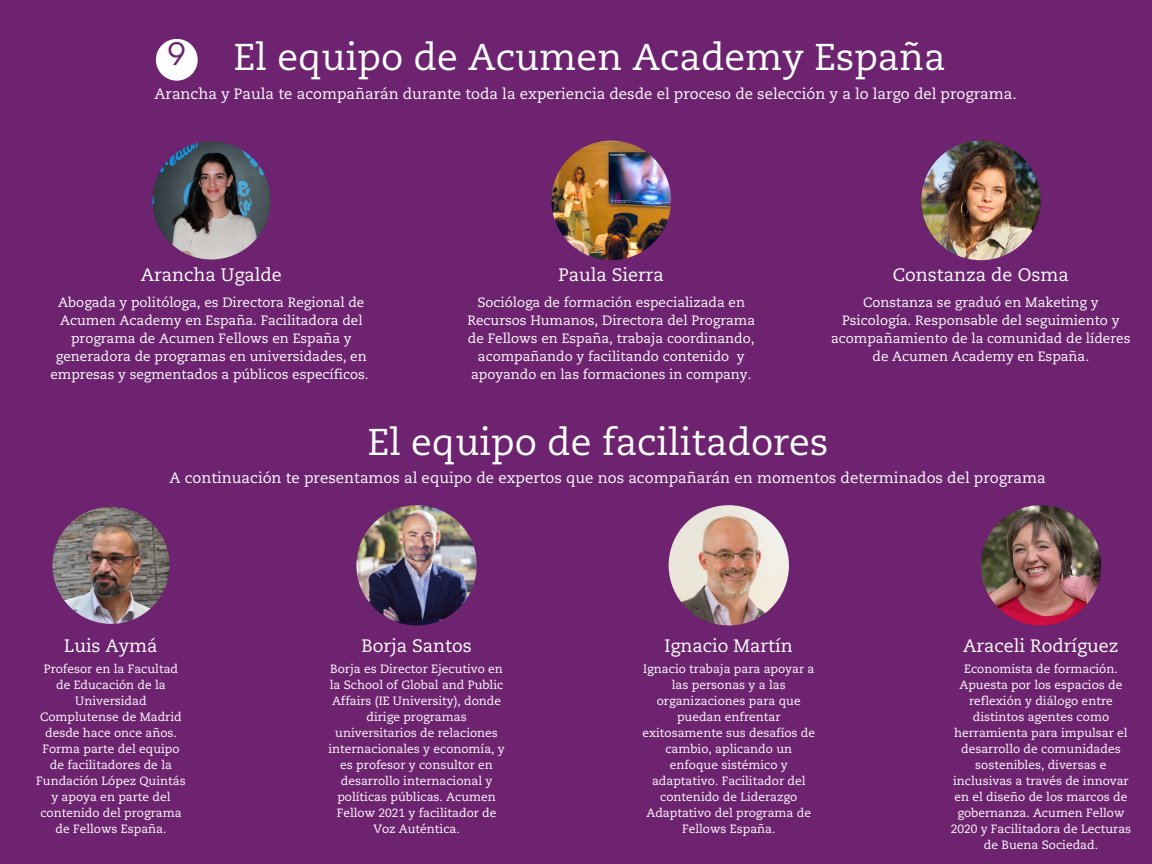
<style>
.page{position:relative;width:1152px;height:864px;background:#6d236f}
.page>*{position:absolute;margin:0;border:0;box-sizing:border-box;transform-origin:0 0}
.t1{font:37.35px "Caecilia LT Std";color:#fff}
.t2{font:30.6px "ITC Avant Garde Std";color:#6d236f}
.t3{font:18px "Caecilia LT Std";color:#fff}
.t4{font:15px "Caecilia LT Std";color:#fff}
.t5{font:13.5px/18px "Caecilia LT Std";color:#fff;text-align:center}
.t6{font:12px/16px "Caecilia LT Std";color:#fff;text-align:center}
</style>
<div class="page">
<div style="left:156px;top:39px;width:42px;height:42px;background:#fff;border-radius:50%"></div>
<img style="left:152px;top:141px;width:118px;height:119px;border-radius:50%">
<img style="left:551px;top:141px;width:120px;height:119px;border-radius:50%">
<img style="left:669px;top:505px;width:120px;height:120px;border-radius:50%">
<img style="left:52px;top:507px;width:118px;height:117px;border-radius:50%">
<img style="left:981px;top:505px;width:120px;height:120px;border-radius:50%">
<img style="left:356px;top:505px;width:121px;height:120px;border-radius:50%">
<img style="left:921px;top:141px;width:120px;height:119px;border-radius:50%">
<p class="t2" style="left:168px;top:43px;width:19px">9</p>
<p class="t1" style="left:234px;top:41px;width:713px">El equipo de Acumen Academy España</p>
<p class="t4" style="left:155px;top:87px;width:863px">Arancha y Paula te acompañarán durante toda la experiencia desde el proceso de selección y a lo largo del programa.</p>
<p class="t3" style="left:141px;top:267px;width:143px">Arancha Ugalde</p>
<p class="t3" style="left:559px;top:267px;width:107px">Paula Sierra</p>
<p class="t5" style="left:467px;top:295px;width:289px">Socióloga de formación especializada en Recursos Humanos, Directora del Programa de Fellows en España, trabaja coordinando, acompañando y facilitando contenido y apoyando en las formaciones in company.</p>
<p class="t5" style="left:50px;top:295px;width:320px">Abogada y politóloga, es Directora Regional de Acumen Academy en España. Facilitadora del programa de Acumen Fellows en España y generadora de programas en universidades, en empresas y segmentados a públicos específicos.</p>
<p class="t3" style="left:893px;top:267px;width:177px">Constanza de Osma</p>
<p class="t5" style="left:831px;top:295px;width:301px">Constanza se graduó en Maketing y Psicología. Responsable del seguimiento y acompañamiento de la comunidad de líderes de Acumen Academy en España.</p>
<p class="t1" style="left:368px;top:427px;width:462px">El equipo de facilitadores</p>
<p class="t4" style="left:169px;top:471px;width:878px">A continuación te presentamos al equipo de expertos que nos acompañarán en momentos determinados del programa</p>
<p class="t3" style="left:64px;top:638px;width:95px">Luis Aymá</p>
<p class="t3" style="left:361px;top:638px;width:112px">Borja Santos</p>
<p class="t3" style="left:665px;top:638px;width:130px">Ignacio Martín</p>
<p class="t3" style="left:963px;top:638px;width:157px">Araceli Rodríguez</p>
<p class="t6" style="left:36px;top:662px;width:151px">Profesor en la Facultad de Educación de la<br>Universidad<br>Complutense de Madrid desde hace once años.<br>Forma parte del equipo de facilitadores de la<br>Fundación López Quintás y apoya en parte del contenido del programa de Fellows España.</p>
<p class="t6" style="left:328px;top:662px;width:178px">Borja es Director Ejecutivo en la School of Global and Public<br>Affairs (IE University), donde dirige programas universitarios de relaciones internacionales y economía, y es profesor y consultor en desarrollo internacional y políticas públicas. Acumen<br>Fellow 2021 y facilitador de<br>Voz Auténtica.</p>
<p class="t6" style="left:642px;top:662px;width:174px">Ignacio trabaja para apoyar a las personas y a las organizaciones para que puedan enfrentar exitosamente sus desafíos de cambio, aplicando un enfoque sistémico y adaptativo. Facilitador del contenido de Liderazgo<br>Adaptativo del programa de<br>Fellows España.</p>
<p class="t6" style="left:951px;top:662px;width:182px">Economista de formación.<br>Apuesta por los espacios de reflexión y diálogo entre distintos agentes como herramienta para impulsar el desarrollo de comunidades sostenibles, diversas e inclusivas a través de innovar en el diseño de los marcos de gobernanza. Acumen Fellow<br>2020 y Facilitadora de Lecturas de Buena Sociedad.</p>
</div>
